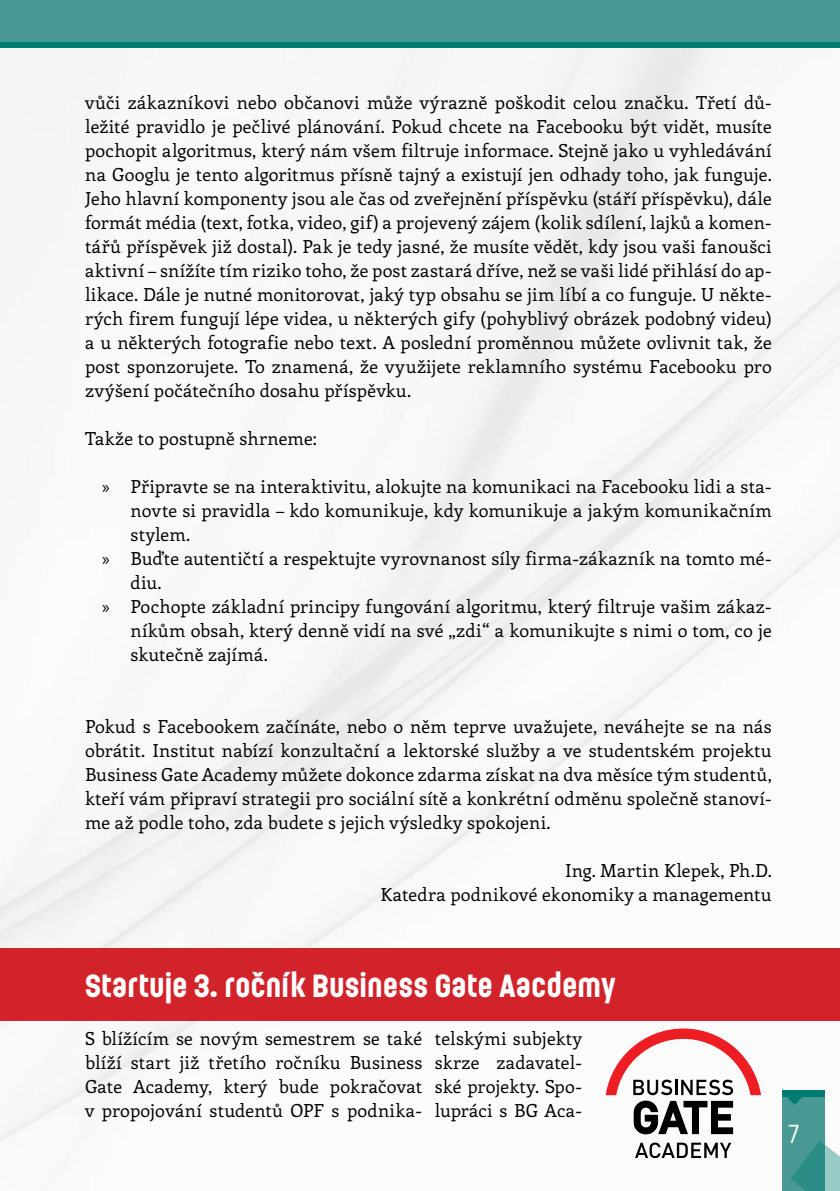
<style>
.page{position:relative;width:840px;height:1191px;background:#fff}
.page>*{position:absolute;margin:0;border:0;box-sizing:border-box;transform-origin:0 0}
.nadpis01{font:700 32px "Ladislav";letter-spacing:.005em;color:#fff}
.t1{font:26px "Ladislav";color:#fff}
.odstavec{font:18px/24px "Enriqueta";letter-spacing:.01em;color:#000;text-align:justify}
.odstavec_2{font:18px/24px "Enriqueta";letter-spacing:.01em;color:#000;text-align:justify}
.podpis{font:18px "Enriqueta";letter-spacing:.015em;color:#000}
.s1{font-family:"Myriad Pro"}
</style>
<div class="page">
<img style="left:0;top:48px;width:839px;height:1111px">
<div style="left:0;top:5px;width:839px;height:43px;background:#007d73"></div>
<div style="left:0;top:0;width:839px;height:42px;background:#489993"></div>
<div style="left:782px;top:1090px;width:42px;height:101px;background:#007d73"></div>
<div style="left:782px;top:1097px;width:42px;height:94px;background:#489993"></div>
<svg style="left:790px;top:1140px;width:49px;height:51px"></svg>
<svg style="left:787px;top:1097px;width:14px;height:7px"></svg>
<div style="left:0;top:948px;width:839px;height:72px;background:#d2232a"></div>
<svg style="left:605px;top:1028px;width:155px;height:106px"></svg>
<svg style="left:634px;top:1142px;width:97px;height:16px"></svg>
<p class="odstavec" style="left:85px;top:90px;width:687px">vůči zákazníkovi nebo občanovi může výrazně poškodit celou značku. Třetí dů&shy;ležité pravidlo je pečlivé plánování. Pokud chcete na Facebooku být vidět, musíte pochopit algoritmus, který nám všem filtruje informace. Stejně jako u vyhledávání na Googlu je tento algoritmus přísně tajný a existují jen odhady toho, jak funguje.<br>Jeho hlavní komponenty jsou ale čas od zveřejnění příspěvku (stáří příspěvku), dále formát média (text, fotka, video, gif) a projevený zájem (kolik sdílení, lajků a komen&shy;tářů příspěvek již dostal). Pak je tedy jasné, že musíte vědět, kdy jsou vaši fanoušci aktivní – snížíte tím riziko toho, že post zastará dříve, než se vaši lidé přihlásí do ap&shy;likace. Dále je nutné monitorovat, jaký typ obsahu se jim líbí a co funguje. U někte&shy;rých firem fungují lépe videa, u některých gify (pohyblivý obrázek podobný videu) a u některých fotografie nebo text. A poslední proměnnou můžete ovlivnit tak, že post sponzorujete. To znamená, že využijete reklamního systému Facebooku pro zvýšení počátečního dosahu příspěvku.</p>
<p class="odstavec" style="left:85px;top:426px;width:233px">Takže to postupně shrneme:</p>
<p class="odstavec" style="left:130px;top:474px;width:642px;text-indent:-28px"><span class="s1">»</span> Připravte se na interaktivitu, alokujte na komunikaci na Facebooku lidi a sta&shy;novte si pravidla – kdo komunikuje, kdy komunikuje a jakým komunikačním stylem.</p>
<p class="odstavec" style="left:130px;top:546px;width:642px;text-indent:-28px"><span class="s1">»</span> Buďte autentičtí a respektujte vyrovnanost síly firma-zákazník na tomto mé&shy;diu.</p>
<p class="odstavec" style="left:130px;top:594px;width:642px;text-indent:-28px"><span class="s1">»</span> Pochopte základní principy fungování algoritmu, který filtruje vašim zákaz&shy;níkům obsah, který denně vidí na své „zdi“ a komunikujte s nimi o tom, co je skutečně zajímá.</p>
<p class="odstavec" style="left:85px;top:714px;width:687px">Pokud s Facebookem začínáte, nebo o něm teprve uvažujete, neváhejte se na nás obrátit. Institut nabízí konzultační a lektorské služby a ve studentském projektu Business Gate Academy můžete dokonce zdarma získat na dva měsíce tým studentů, kteří vám připraví strategii pro sociální sítě a konkrétní odměnu společně stanoví&shy;me až podle toho, zda budete s jejich výsledky spokojeni.</p>
<p class="podpis" style="left:564px;top:858px;width:208px">Ing. Martin Klepek, Ph.D.</p>
<p class="podpis" style="left:380px;top:882px;width:393px">Katedra podnikové ekonomiky a managementu</p>
<p class="nadpis01" style="left:85px;top:966px;width:531px">Startuje 3. ročník Business Gate Aacdemy</p>
<p class="odstavec_2" style="left:85px;top:1026px;width:338px">S blížícím se novým semestrem se také blíží start již třetího ročníku Business Gate Academy, který bude pokračovat v propojování studentů OPF s podnika-</p>
<p class="odstavec_2" style="left:434px;top:1026px;width:149px">telskými subjekty skrze zadavatel&shy;ské projekty. Spo&shy;lupráci s BG Aca-</p>
<h2 class="t1" style="left:788px;top:1117px;width:12px">7</h2>
</div>
